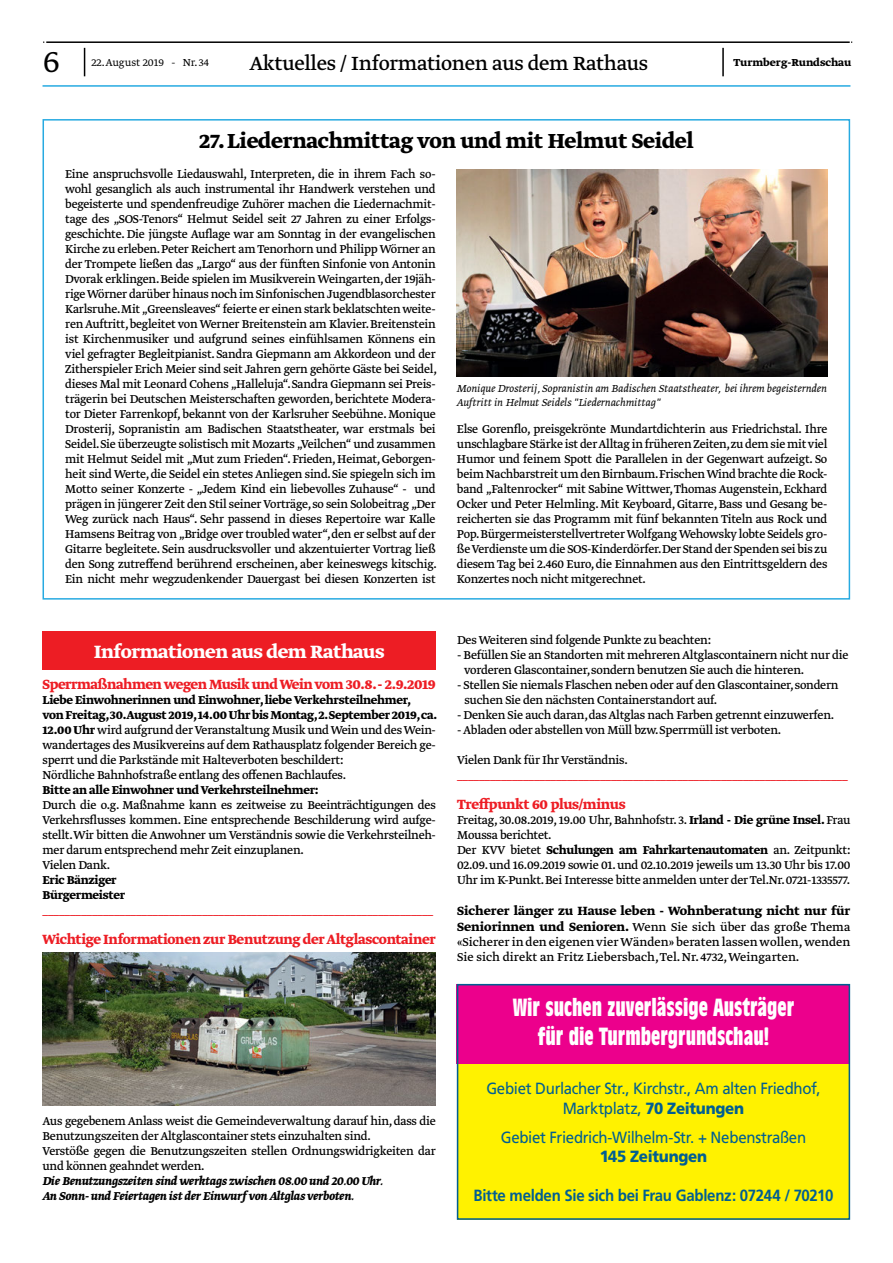
<style>
.page{position:relative;width:893px;height:1263px;background:#fff}
.page>*{position:absolute;margin:0;border:0;box-sizing:border-box;transform-origin:0 0}
.t1{font:300 36px "Greta Text Std";color:#000}
.t2{font:700 condensed 24.3px/29.1px "Antique Olive";color:#fff;text-align:center;scale:.93 1}
.t3{font:700 24px "Greta Text Std";letter-spacing:-.01em;color:#000}
.t4{font:22.5px "Greta Text Std";letter-spacing:-.015em;color:#000}
.t5{font:700 21px "Greta Text Std";letter-spacing:-.02em;color:#fff}
.t6{font:16.2px/19.5px "Frutiger";letter-spacing:-.02em;color:#005e92;text-align:center;scale:.93 1}
.t7{font:700 16.2px "Frutiger";letter-spacing:-.02em;color:#005e92;scale:.93 1}
.t8{font:900 16.2px "Frutiger";letter-spacing:-.02em;color:#005e92;scale:.93 1}
.t9{font:700 15.75px "Greta Text Std";letter-spacing:-.02em;color:#ed1d24}
.t10{font:700 14.1px "Greta Text Std";color:#000}
.t11{font:13.5px/15px "Greta Text Std";letter-spacing:-.02em;color:#000;text-align:justify;scale:.96 1}
.t12{font:13.5px/15px "Greta Text Std";letter-spacing:-.02em;color:#000}
.t13{font:13.5px "Greta Text Std";color:#ed1d24}
.t14{font:italic 700 13.5px/15px "Greta Text Std";letter-spacing:-.02em;color:#000}
.t15{font:700 13.5px/15px "Greta Text Std";letter-spacing:-.02em;color:#000}
.t16{font:italic 300 12px/13.5px "Greta Text Std";color:#000}
.t17{font:300 12px "Greta Text Std";color:#000}
.t18{font:700 12px "Greta Text Std";color:#000}
.s1{font-weight:700}
.s2{font-weight:700;font-size:14.1px}
.s3{font-weight:900}
</style>
<div class="page">
<hr style="left:43px;top:85px;width:807px;height:2px;background:#27aae1">
<hr style="left:46px;top:41px;width:804px;height:2px;background:#000">
<svg style="left:84px;top:48px;width:1px;height:28px"></svg>
<hr style="left:722px;top:48px;width:2px;height:28px;background:#000">
<div style="left:43px;top:631px;width:393px;height:38px;background:#ed1d24"></div>
<img style="left:457px;top:169px;width:370px;height:208px">
<img style="left:43px;top:952px;width:393px;height:154px">
<div style="left:458px;top:987px;width:391px;height:233px;background:#fff200"></div>
<div style="left:457px;top:984px;width:393px;height:79px;background:#ec008c"></div>
<div style="left:457px;top:984px;width:393px;height:236px;border:2px solid #005e92"></div>
<h1 class="t1" style="left:43px;top:41px;width:18px">6</h1>
<p class="t17" style="left:91px;top:55px;width:119px">22. August 2019 - Nr. 34</p>
<h3 class="t4" style="left:249px;top:50px;width:400px">Aktuelles / Informationen aus dem Rathaus</h3>
<p class="t18" style="left:733px;top:56px;width:119px">Turmberg-Rundschau</p>
<h3 class="t3" style="left:199px;top:127px;width:496px">27. Liedernachmittag von und mit Helmut Seidel</h3>
<p class="t11" style="left:65px;top:167px;width:389px">Eine anspruchsvolle Liedauswahl, Interpreten, die in ihrem Fach so&shy;wohl gesanglich als auch instrumental ihr Handwerk verstehen und begeisterte und spendenfreudige Zuhörer machen die Liedernachmit&shy;tage des „SOS-Tenors“ Helmut Seidel seit 27 Jahren zu einer Erfolgs&shy;geschichte. Die jüngste Auflage war am Sonntag in der evangelischen Kirche zu erleben. Peter Reichert am Tenorhorn und Philipp Wörner an der Trompete ließen das „Largo“ aus der fünften Sinfonie von Antonin Dvorak erklingen. Beide spielen im Musikverein Weingarten, der 19jäh&shy;rige Wörner darüber hinaus noch im Sinfonischen Jugendblasorchester Karlsruhe.Mit „Greensleaves“ feierte er einen stark beklatschten weite&shy;ren Auftritt, begleitet von Werner Breitenstein am Klavier. Breitenstein ist Kirchenmusiker und aufgrund seines einfühlsamen Könnens ein viel gefragter Begleitpianist. Sandra Giepmann am Akkordeon und der Zitherspieler Erich Meier sind seit Jahren gern gehörte Gäste bei Seidel, dieses Mal mit Leonard Cohens „Halleluja“. Sandra Giepmann sei Preis&shy;trägerin bei Deutschen Meisterschaften geworden, berichtete Modera&shy;tor Dieter Farrenkopf, bekannt von der Karlsruher Seebühne. Monique Drosterij, Sopranistin am Badischen Staatstheater, war erstmals bei Seidel. Sie überzeugte solistisch mit Mozarts „Veilchen“ und zusammen mit Helmut Seidel mit „Mut zum Frieden“. Frieden, Heimat, Geborgen&shy;heit sind Werte, die Seidel ein stetes Anliegen sind. Sie spiegeln sich im Motto seiner Konzerte - „Jedem Kind ein liebevolles Zuhause“ - und prägen in jüngerer Zeit den Stil seiner Vorträge, so sein Solobeitrag „Der Weg zurück nach Haus“. Sehr passend in dieses Repertoire war Kalle Hamsens Beitrag von „Bridge over troubled water“, den er selbst auf der Gitarre begleitete. Sein ausdrucksvoller und akzentuierter Vortrag ließ den Song zutreffend berührend erscheinen, aber keineswegs kitschig.<br>Ein nicht mehr wegzudenkender Dauergast bei diesen Konzerten ist</p>
<p class="t16" style="left:456px;top:383px;width:372px">Monique Drosterij, Sopranistin am Badischen Staatstheater, bei ihrem begeisternden<br>Auftritt in Helmut Seidels "Liedernachmittag"</p>
<p class="t11" style="left:457px;top:422px;width:387px">Else Gorenflo, preisgekrönte Mundartdichterin aus Friedrichstal. Ihre unschlagbare Stärke ist der Alltag in früheren Zeiten,zu dem sie mit viel Humor und feinem Spott die Parallelen in der Gegenwart aufzeigt. So beim Nachbarstreit um den Birnbaum.Frischen Wind brachte die Rock&shy;band „Faltenrocker“ mit Sabine Wittwer, Thomas Augenstein, Eckhard Ocker und Peter Helmling. Mit Keyboard, Gitarre, Bass und Gesang be&shy;reicherten sie das Programm mit fünf bekannten Titeln aus Rock und Pop.Bürgermeisterstellvertreter Wolfgang Wehowsky lobte Seidels gro&shy;ße Verdienste um die SOS-Kinderdörfer.Der Stand der Spenden sei bis zu diesem Tag bei 2.460 Euro, die Einnahmen aus den Eintrittsgeldern des Konzertes noch nicht mitgerechnet.</p>
<h3 class="t5" style="left:94px;top:639px;width:292px">Informationen aus dem Rathaus</h3>
<p class="t9" style="left:43px;top:675px;width:395px">Sperrmaßnahmen wegen Musik und Wein vom 30.8.- 2.9.2019</p>
<p class="t12" style="left:43px;top:694px;width:396px"><span class="s1">Liebe Einwohnerinnen und Einwohner, liebe Verkehrsteilnehmer,<br>von Freitag,30.August 2019,14.00 Uhr bis Montag,2.September 2019,ca.<br>12.00 Uhr</span> wird aufgrund der Veranstaltung Musik und Wein und des Wein&shy;wandertages des Musikvereins auf dem Rathausplatz folgender Bereich ge&shy;sperrt und die Parkstände mit Halteverboten beschildert:<br>Nördliche Bahnhofstraße entlang des offenen Bachlaufes.</p>
<p class="t15" style="left:43px;top:783px;width:278px">Bitte an alle Einwohner und Verkehrsteilnehmer:</p>
<p class="t12" style="left:43px;top:799px;width:395px">Durch die o.g. Maßnahme kann es zeitweise zu Beeinträchtigungen des Verkehrsflusses kommen. Eine entsprechende Beschilderung wird aufge&shy;stellt. Wir bitten die Anwohner um Verständnis sowie die Verkehrsteilneh&shy;mer darum entsprechend mehr Zeit einzuplanen.<br>Vielen Dank.</p>
<p class="t15" style="left:43px;top:873px;width:84px">Eric Bänziger<br>Bürgermeister</p>
<p class="t13" style="left:43px;top:902px;width:392px">_______________________________________________________________________</p>
<p class="t9" style="left:43px;top:930px;width:395px">Wichtige Informationen zur Benutzung der Altglascontainer</p>
<p class="t12" style="left:43px;top:1114px;width:395px">Aus gegebenem Anlass weist die Gemeindeverwaltung darauf hin, dass die Benutzungszeiten der Altglascontainer stets einzuhalten sind.<br>Verstöße gegen die Benutzungszeiten stellen Ordnungswidrigkeiten dar und können geahndet werden.</p>
<p class="t14" style="left:43px;top:1174px;width:342px">Die Benutzungszeiten sind werktags zwischen 08.00 und 20.00 Uhr.<br>An Sonn- und Feiertagen ist der Einwurf von Altglas verboten.</p>
<p class="t12" style="left:457px;top:633px;width:256px">Des Weiteren sind folgende Punkte zu beachten:</p>
<p class="t12" style="left:464px;top:648px;width:386px;text-indent:-7px">- Befüllen Sie an Standorten mit mehreren Altglascontainern nicht nur die vorderen Glascontainer, sondern benutzen Sie auch die hinteren.</p>
<p class="t12" style="left:464px;top:678px;width:376px;text-indent:-7px">- Stellen Sie niemals Flaschen neben oder auf den Glascontainer, sondern suchen Sie den nächsten Containerstandort auf.</p>
<p class="t12" style="left:457px;top:708px;width:379px">- Denken Sie auch daran, das Altglas nach Farben getrennt einzuwerfen.</p>
<p class="t12" style="left:457px;top:723px;width:326px">- Abladen oder abstellen von Müll bzw. Sperrmüll ist verboten.</p>
<p class="t12" style="left:457px;top:753px;width:172px">Vielen Dank für Ihr Verständnis.</p>
<p class="t13" style="left:457px;top:767px;width:392px">_______________________________________________________________________</p>
<p class="t9" style="left:457px;top:795px;width:170px">Treffpunkt 60 plus/minus</p>
<p class="t12" style="left:457px;top:813px;width:395px">Freitag, 30.08.2019, 19.00 Uhr, Bahnhofstr. 3. <span class="s1">Irland - Die grüne Insel.</span> Frau Moussa berichtet.<br>Der KVV bietet <span class="s1">Schulungen am Fahrkartenautomaten</span> an. Zeitpunkt:<br>02.09. und 16.09.2019 sowie 01. und 02.10.2019 jeweils um 13.30 Uhr bis 17.00<br>Uhr im K-Punkt. Bei Interesse bitte anmelden unter der Tel.Nr. 0721-1335577.</p>
<p class="t10" style="left:457px;top:902px;width:395px">Sicherer länger zu Hause leben - Wohnberatung nicht nur für</p>
<p class="t12" style="left:457px;top:920px;width:395px;text-align:justify"><span class="s2">Seniorinnen und Senioren.</span> Wenn Sie sich über das große Thema «Sicherer in den eigenen vier Wänden» beraten lassen wollen, wenden Sie sich direkt an Fritz Liebersbach, Tel. Nr. 4732, Weingarten.</p>
<h2 class="t2" style="left:513px;top:992px;width:304px">Wir suchen zuverlässige Austräger für die Turmbergrundschau!</h2>
<p class="t6" style="left:486px;top:1079px;width:361px">Gebiet Durlacher Str., Kirchstr., Am alten Friedhof,<br>Marktplatz, <span class="s3">70 Zeitungen</span></p>
<p class="t6" style="left:501px;top:1127px;width:330px">Gebiet Friedrich-Wilhelm-Str. + Nebenstraßen</p>
<p class="t8" style="left:600px;top:1147px;width:117px">145 Zeitungen</p>
<p class="t7" style="left:473px;top:1186px;width:388px">Bitte melden Sie sich bei Frau Gablenz: 07244 / 70210</p>
</div>
